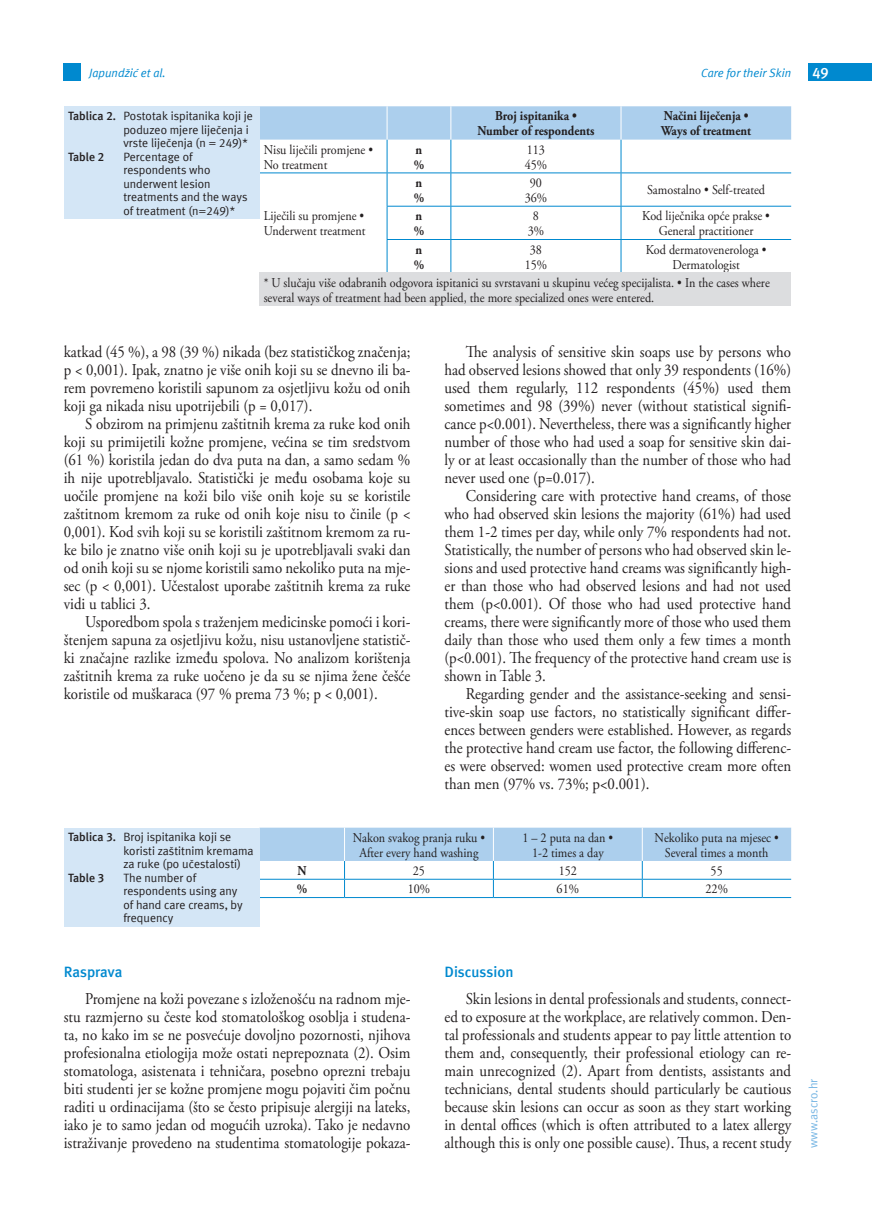
<style>
.page{position:relative;width:872px;height:1212px;background:#fff}
.page>*{position:absolute;margin:0;border:0;box-sizing:border-box;transform-origin:0 0}
.t1{font:16.5px/18px "Adobe Garamond Pro";color:#231f20;text-align:justify;scale:.9 1}
.t2{font:700 15px "Meta ASC";color:#0089cf}
.t3{font:700 15px "Meta ASC";color:#fff}
.t4{font:13.5px/15px "Adobe Garamond Pro";color:#231f20;text-align:center;scale:.9 1}
.t5{font:700 13.5px/15px "Adobe Garamond Pro";color:#231f20;scale:.9 1}
.t6{font:12px/13.5px "Meta ASC";color:#231f20}
.t7{font:italic 12px "Meta ASC";color:#0089cf}
.t8{font:12px "Meta ASC";color:#77b6e4}
.t9{font:700 12px "Meta ASC";color:#231f20}
.s1{font-weight:700}
</style>
<div class="page">
<div style="left:64px;top:64px;width:17px;height:17px;background:#0089cf"></div>
<div style="left:808px;top:64px;width:64px;height:17px;background:#0089cf"></div>
<div style="left:259px;top:106px;width:532px;height:34px;background:#accfed"></div>
<hr style="left:387px;top:140px;width:1px;height:33px;background:#0089cf">
<hr style="left:450px;top:140px;width:1px;height:33px;background:#0089cf">
<hr style="left:620px;top:140px;width:1px;height:33px;background:#0089cf">
<hr style="left:259px;top:173px;width:128px;height:1px;background:#0089cf">
<hr style="left:387px;top:173px;width:64px;height:1px;background:#0089cf">
<hr style="left:387px;top:173px;width:1px;height:33px;background:#0089cf">
<hr style="left:451px;top:173px;width:170px;height:1px;background:#0089cf">
<hr style="left:450px;top:173px;width:1px;height:33px;background:#0089cf">
<hr style="left:621px;top:173px;width:170px;height:1px;background:#0089cf">
<hr style="left:620px;top:173px;width:1px;height:33px;background:#0089cf">
<hr style="left:387px;top:206px;width:64px;height:1px;background:#0089cf">
<hr style="left:387px;top:207px;width:1px;height:32px;background:#0089cf">
<hr style="left:451px;top:206px;width:170px;height:1px;background:#0089cf">
<hr style="left:450px;top:207px;width:1px;height:32px;background:#0089cf">
<hr style="left:621px;top:206px;width:170px;height:1px;background:#0089cf">
<hr style="left:620px;top:207px;width:1px;height:32px;background:#0089cf">
<hr style="left:387px;top:239px;width:64px;height:1px;background:#0089cf">
<hr style="left:387px;top:240px;width:1px;height:33px;background:#0089cf">
<hr style="left:451px;top:239px;width:170px;height:1px;background:#0089cf">
<hr style="left:450px;top:240px;width:1px;height:33px;background:#0089cf">
<hr style="left:621px;top:239px;width:170px;height:1px;background:#0089cf">
<hr style="left:620px;top:240px;width:1px;height:33px;background:#0089cf">
<hr style="left:387px;top:106px;width:1px;height:34px;background:#fff">
<hr style="left:450px;top:106px;width:1px;height:34px;background:#fff">
<hr style="left:620px;top:106px;width:1px;height:34px;background:#fff">
<div style="left:64px;top:106px;width:195px;height:113px;background:#d4e6f6"></div>
<div style="left:259px;top:273px;width:532px;height:33px;background:#dcdddf"></div>
<svg style="left:259px;top:828px;width:532px;height:69px"></svg>
<hr style="left:259px;top:897px;width:85px;height:1px;background:#0089cf">
<hr style="left:344px;top:897px;width:149px;height:1px;background:#0089cf">
<hr style="left:493px;top:897px;width:149px;height:1px;background:#0089cf">
<hr style="left:642px;top:897px;width:149px;height:1px;background:#0089cf">
<hr style="left:344px;top:828px;width:1px;height:33px;background:#fff">
<hr style="left:493px;top:828px;width:1px;height:33px;background:#fff">
<hr style="left:642px;top:828px;width:1px;height:33px;background:#fff">
<div style="left:64px;top:828px;width:195px;height:98px;background:#d4e6f6"></div>
<p class="t7" style="left:89px;top:66px;width:78px">Japundžić et al.</p>
<p class="t7" style="left:701px;top:66px;width:91px">Care for their Skin</p>
<p class="t3" style="left:812px;top:64px;width:18px">49</p>
<p class="t6" style="left:123px;top:109px;width:131px;text-indent:-55px"><span class="s1">Tablica 2.</span> Postotak ispitanika koji je poduzeo mjere liječenja i vrste liječenja (n = 249)*</p>
<p class="t9" style="left:68px;top:149px;width:38px">Table 2</p>
<p class="t6" style="left:123px;top:149px;width:126px">Percentage of respondents who underwent lesion treatments and the ways of treatment (n=249)*</p>
<p class="t5" style="left:477px;top:109px;width:131px;text-align:center">Broj ispitanika •<br>Number of respondents</p>
<p class="t5" style="left:661px;top:109px;width:101px">Načini liječenja •<br>Ways of treatment</p>
<p class="t4" style="left:264px;top:142px;width:123px;text-align:left">Nisu liječili promjene •<br>No treatment</p>
<p class="t5" style="left:414px;top:142px;width:13px">n %</p>
<p class="t4" style="left:525px;top:142px;width:26px;text-align:left">113<br>45%</p>
<p class="t4" style="left:264px;top:209px;width:115px;text-align:left">Liječili su promjene •<br>Underwent treatment</p>
<p class="t5" style="left:414px;top:175px;width:13px">n %</p>
<p class="t4" style="left:525px;top:176px;width:26px">90<br>36%</p>
<p class="t4" style="left:647px;top:183px;width:133px">Samostalno • Self-treated</p>
<p class="t5" style="left:414px;top:209px;width:13px">n %</p>
<p class="t4" style="left:528px;top:209px;width:20px">8<br>3%</p>
<p class="t4" style="left:642px;top:209px;width:143px">Kod liječnika opće prakse •<br>General practitioner</p>
<p class="t5" style="left:414px;top:242px;width:13px">n %</p>
<p class="t4" style="left:525px;top:242px;width:26px">38<br>15%</p>
<p class="t4" style="left:645px;top:242px;width:136px">Kod dermatovenerologa •<br>Dermatologist</p>
<p class="t4" style="left:264px;top:275px;width:564px;text-align:left">* U slučaju više odabranih odgovora ispitanici su svrstavani u skupinu većeg specijalista. • In the cases where several ways of treatment had been applied, the more specialized ones were entered.</p>
<p class="t1" style="left:64px;top:343px;width:387px">katkad (45 %), a 98 (39 %) nikada (bez statističkog značenja; p &lt; 0,001). Ipak, znatno je više onih koji su se dnevno ili ba&shy;rem povremeno koristili sapunom za osjetljivu kožu od onih koji ga nikada nisu upotrijebili (p = 0,017).</p>
<p class="t1" style="left:64px;top:415px;width:387px;text-indent:21px">S obzirom na primjenu zaštitnih krema za ruke kod onih koji su primijetili kožne promjene, većina se tim sredstvom (61 %) koristila jedan do dva puta na dan, a samo sedam % ih nije upotrebljavalo. Statistički je među osobama koje su uočile promjene na koži bilo više onih koje su se koristile zaštitnom kremom za ruke od onih koje nisu to činile (p &lt; 0,001). Kod svih koji su se koristili zaštitnom kremom za ru&shy;ke bilo je znatno više onih koji su je upotrebljavali svaki dan od onih koji su se njome koristili samo nekoliko puta na mje&shy;sec (p &lt; 0,001). Učestalost uporabe zaštitnih krema za ruke vidi u tablici 3.</p>
<p class="t1" style="left:64px;top:613px;width:387px;text-indent:21px">Usporedbom spola s traženjem medicinske pomoći i kori&shy;štenjem sapuna za osjetljivu kožu, nisu ustanovljene statistič&shy;ki značajne razlike između spolova. No analizom korištenja zaštitnih krema za ruke uočeno je da su se njima žene češće koristile od muškaraca (97 % prema 73 %; p &lt; 0,001).</p>
<p class="t1" style="left:444px;top:343px;width:387px;text-indent:21px">The analysis of sensitive skin soaps use by persons who had observed lesions showed that only 39 respondents (16%) used them regularly, 112 respondents (45%) used them sometimes and 98 (39%) never (without statistical signifi&shy;cance p&lt;0.001). Nevertheless, there was a significantly higher number of those who had used a soap for sensitive skin dai&shy;ly or at least occasionally than the number of those who had never used one (p=0.017).</p>
<p class="t1" style="left:444px;top:487px;width:387px;text-indent:21px">Considering care with protective hand creams, of those who had observed skin lesions the majority (61%) had used them 1-2 times per day, while only 7% respondents had not.<br>Statistically, the number of persons who had observed skin le&shy;sions and used protective hand creams was significantly high&shy;er than those who had observed lesions and had not used them (p&lt;0.001). Of those who had used protective hand creams, there were significantly more of those who used them daily than those who used them only a few times a month (p&lt;0.001). The frequency of the protective hand cream use is shown in Table 3.</p>
<p class="t1" style="left:444px;top:685px;width:387px;text-indent:21px">Regarding gender and the assistance-seeking and sensi&shy;tive-skin soap use factors, no statistically significant differ&shy;ences between genders were established. However, as regards the protective hand cream use factor, the following differenc&shy;es were observed: women used protective cream more often than men (97% vs. 73%; p&lt;0.001).</p>
<p class="t6" style="left:123px;top:830px;width:132px;text-indent:-55px"><span class="s1">Tablica 3.</span> Broj ispitanika koji se koristi zaštitnim kremama za ruke (po učestalosti)</p>
<p class="t9" style="left:68px;top:871px;width:38px">Table 3</p>
<p class="t6" style="left:123px;top:871px;width:121px">The number of respondents using any of hand care creams, by frequency</p>
<p class="t4" style="left:353px;top:830px;width:149px">Nakon svakog pranja ruku •<br>After every hand washing</p>
<p class="t4" style="left:522px;top:830px;width:103px">1 – 2 puta na dan •<br>1-2 times a day</p>
<p class="t4" style="left:654px;top:830px;width:139px">Nekoliko puta na mjesec •<br>Several times a month</p>
<p class="t5" style="left:297px;top:863px;width:12px">N</p>
<p class="t4" style="left:413px;top:864px;width:15px">25</p>
<p class="t4" style="left:559px;top:864px;width:22px">152</p>
<p class="t4" style="left:710px;top:864px;width:15px">55</p>
<p class="t5" style="left:297px;top:882px;width:13px">%</p>
<p class="t4" style="left:408px;top:882px;width:26px">10%</p>
<p class="t4" style="left:556px;top:882px;width:26px">61%</p>
<p class="t4" style="left:705px;top:882px;width:26px">22%</p>
<p class="t2" style="left:64px;top:963px;width:60px">Rasprava</p>
<p class="t1" style="left:64px;top:990px;width:387px;text-indent:21px">Promjene na koži povezane s izloženošću na radnom mje&shy;stu razmjerno su česte kod stomatološkog osoblja i studena&shy;ta, no kako im se ne posvećuje dovoljno pozornosti, njihova profesionalna etiologija može ostati neprepoznata (2). Osim stomatologa, asistenata i tehničara, posebno oprezni trebaju biti studenti jer se kožne promjene mogu pojaviti čim počnu raditi u ordinacijama (što se često pripisuje alergiji na lateks, iako je to samo jedan od mogućih uzroka). Tako je nedavno istraživanje provedeno na studentima stomatologije pokaza-</p>
<p class="t2" style="left:444px;top:963px;width:70px">Discussion</p>
<p class="t1" style="left:444px;top:990px;width:387px;text-indent:21px">Skin lesions in dental professionals and students, connect&shy;ed to exposure at the workplace, are relatively common. Den&shy;tal professionals and students appear to pay little attention to them and, consequently, their professional etiology can re&shy;main unrecognized (2). Apart from dentists, assistants and technicians, dental students should particularly be cautious because skin lesions can occur as soon as they start working in dental offices (which is often attributed to a latex allergy although this is only one possible cause). Thus, a recent study</p>
<p class="t8" style="left:806px;top:1148px;width:71px;rotate:-90deg">www.ascro.hr</p>
</div>
